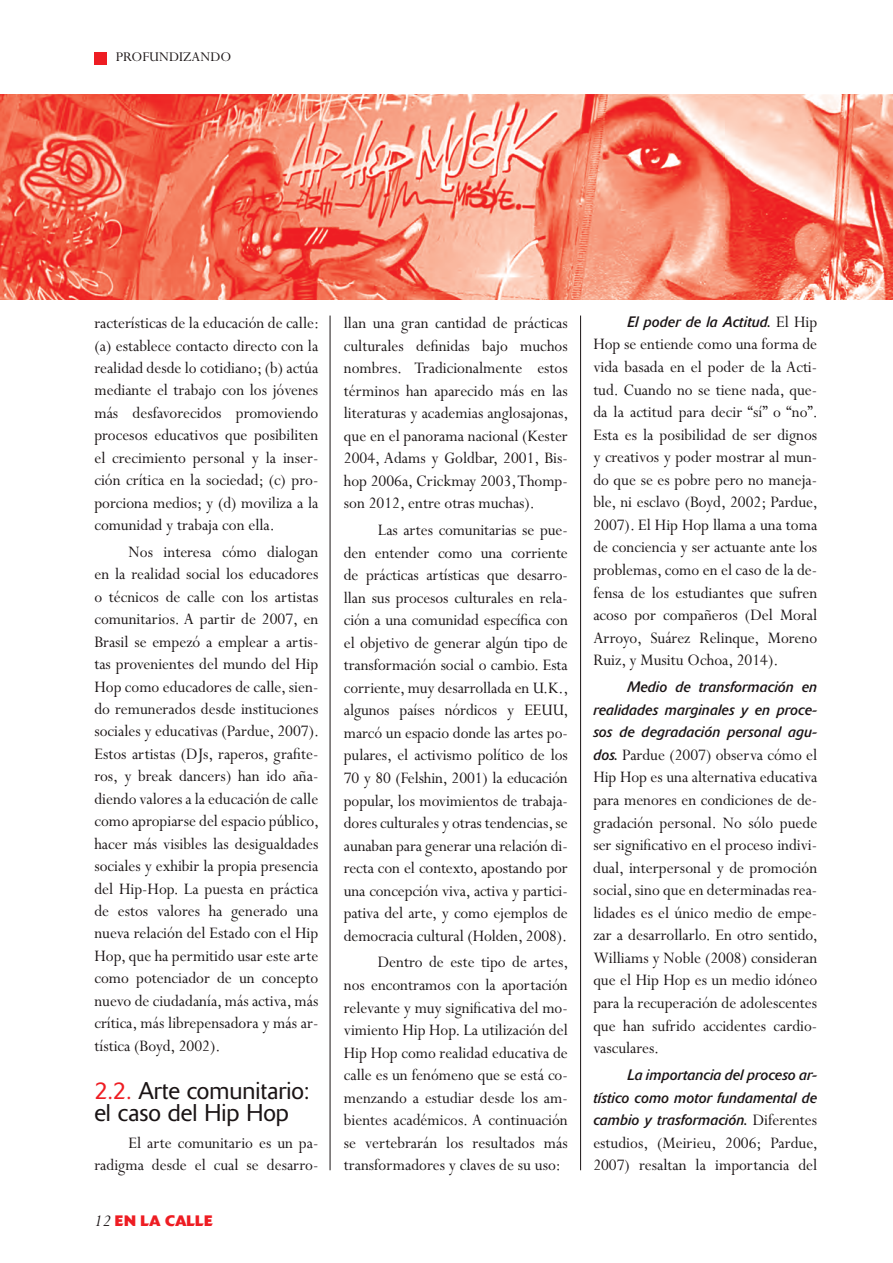
<style>
.page{position:relative;width:893px;height:1263px;background:#fff}
.page>*{position:absolute;margin:0;border:0;box-sizing:border-box;transform-origin:0 0}
.t1{font:300 24px/22.5px "Delta";color:#1a1415}
.t2{font:18px/22.5px "Perpetua";color:#1a1415;text-align:justify;scale:.95 1}
.t3{font:italic 15px/22.5px "Delta";color:#1a1415;text-align:justify;scale:.95 1}
.t4{font:15px "Perpetua";color:#1a1415}
.t5{font:700 15px "Delta";color:#ee1d23}
.s1{color:#ee1d23}
.s2{font-family:"Perpetua";font-weight:400;font-style:italic;font-size:18px;color:#1a1415}
.s3{font-family:"Perpetua";font-style:normal;font-size:18px}
.s4{font-family:"Delta";font-style:italic;font-size:15px}
</style>
<div class="page">
<hr style="left:330px;top:316px;width:1px;height:854px;background:#1a1415">
<hr style="left:580px;top:316px;width:1px;height:854px;background:#1a1415">
<img style="left:0;top:94px;width:893px;height:205px">
<div style="left:94px;top:52px;width:13px;height:13px;background:#ee1d23"></div>
<p class="t4" style="left:116px;top:49px;width:36px">profundi</p>
<p class="t4" style="left:183px;top:49px;width:19px">zand</p>
<p class="t4" style="left:221px;top:49px;width:12px">o</p>
<p class="t2" style="left:94px;top:312px;width:238px">racterísticas de la educación de calle: (a) establece contacto directo con la realidad desde lo cotidiano; (b) actúa mediante el trabajo con los jóvenes más desfavorecidos promoviendo procesos educativos que posibiliten el crecimiento personal y la inser&shy;ción crítica en la sociedad; (c) pro&shy;porciona medios; y (d) moviliza a la comunidad y trabaja con ella.</p>
<p class="t2" style="left:94px;top:541px;width:238px;text-indent:34px">Nos interesa cómo dialogan en la realidad social los educadores o técnicos de calle con los artistas comunitarios. A partir de 2007, en Brasil se empezó a emplear a artis&shy;tas provenientes del mundo del Hip Hop como educadores de calle, sien&shy;do remunerados desde instituciones sociales y educativas (Pardue, 2007).<br>Estos artistas (DJs, raperos, grafite&shy;ros, y break dancers) han ido aña&shy;diendo valores a la educación de calle como apropiarse del espacio público, hacer más visibles las desigualdades sociales y exhibir la propia presencia del Hip-Hop. La puesta en práctica de estos valores ha generado una nueva relación del Estado con el Hip Hop, que ha permitido usar este arte como potenciador de un concepto nuevo de ciudadanía, más activa, más crítica, más librepensadora y más ar&shy;tística (Boyd, 2002).</p>
<h1 class="t1" style="left:94px;top:1079px;width:217px"><span class="s1">2.2.</span> Arte comunitario: el caso del Hip Hop</h1>
<p class="t2" style="left:94px;top:1132px;width:237px;text-align:right">El arte comunitario es un pa&shy;radigma desde el cual se desarro-</p>
<p class="t5" style="left:94px;top:1211px;width:82px"><span class="s2">12</span> EN LA CALLE</p>
<p class="t2" style="left:344px;top:312px;width:238px">llan una gran cantidad de prácticas culturales definidas bajo muchos nombres. Tradicionalmente estos términos han aparecido más en las literaturas y academias anglosajonas, que en el panorama nacional (Kester 2004, Adams y Goldbar, 2001, Bis&shy;hop 2006a, Crickmay 2003, Thomp&shy;son 2012, entre otras muchas).</p>
<p class="t2" style="left:344px;top:519px;width:238px;text-indent:34px">Las artes comunitarias se pue&shy;den entender como una corriente de prácticas artísticas que desarro&shy;llan sus procesos culturales en rela&shy;ción a una comunidad específica con el objetivo de generar algún tipo de transformación social o cambio. Esta corriente, muy desarrollada en U.K., algunos países nórdicos y EEUU, marcó un espacio donde las artes po&shy;pulares, el activismo político de los 70 y 80 (Felshin, 2001) la educación popular, los movimientos de trabaja&shy;dores culturales y otras tendencias, se aunaban para generar una relación di&shy;recta con el contexto, apostando por una concepción viva, activa y partici&shy;pativa del arte, y como ejemplos de democracia cultural (Holden, 2008).</p>
<p class="t2" style="left:344px;top:952px;width:238px;text-indent:34px">Dentro de este tipo de artes, nos encontramos con la aportación relevante y muy significativa del mo&shy;vimiento Hip Hop. La utilización del Hip Hop como realidad educativa de calle es un fenómeno que se está co&shy;menzando a estudiar desde los am&shy;bientes académicos. A continuación se vertebrarán los resultados más transformadores y claves de su uso:</p>
<p class="t3" style="left:627px;top:310px;width:201px">El poder de la Actitud. <span class="s3">El Hip</span></p>
<p class="t2" style="left:593px;top:334px;width:238px">Hop se entiende como una forma de vida basada en el poder de la Acti&shy;tud. Cuando no se tiene nada, que&shy;da la actitud para decir “sí” o “no”.<br>Esta es la posibilidad de ser dignos y creativos y poder mostrar al mun&shy;do que se es pobre pero no maneja&shy;ble, ni esclavo (Boyd, 2002; Pardue, 2007). El Hip Hop llama a una toma de conciencia y ser actuante ante los problemas, como en el caso de la de&shy;fensa de los estudiantes que sufren acoso por compañeros (Del Moral Arroyo, Suárez Relinque, Moreno Ruiz, y Musitu Ochoa, 2014).</p>
<p class="t3" style="left:593px;top:676px;width:237px;text-indent:34px">Medio de transformación en realidades marginales y en proce&shy;sos de degradación personal agu-</p>
<p class="t2" style="left:593px;top:744px;width:238px"><span class="s4">dos.</span> Pardue (2007) observa cómo el Hip Hop es una alternativa educativa para menores en condiciones de de&shy;gradación personal. No sólo puede ser significativo en el proceso indivi&shy;dual, interpersonal y de promoción social, sino que en determinadas rea&shy;lidades es el único medio de empe&shy;zar a desarrollarlo. En otro sentido, Williams y Noble (2008) consideran que el Hip Hop es un medio idóneo para la recuperación de adolescentes que han sufrido accidentes cardio&shy;vasculares.</p>
<p class="t3" style="left:593px;top:1064px;width:237px;text-indent:34px">La importancia del proceso ar&shy;tístico como motor fundamental de cambio y trasformación. <span class="s3">Diferentes</span></p>
<p class="t2" style="left:593px;top:1132px;width:238px">estudios, (Meirieu, 2006; Pardue,<br>2007) resaltan la importancia del</p>
</div>
